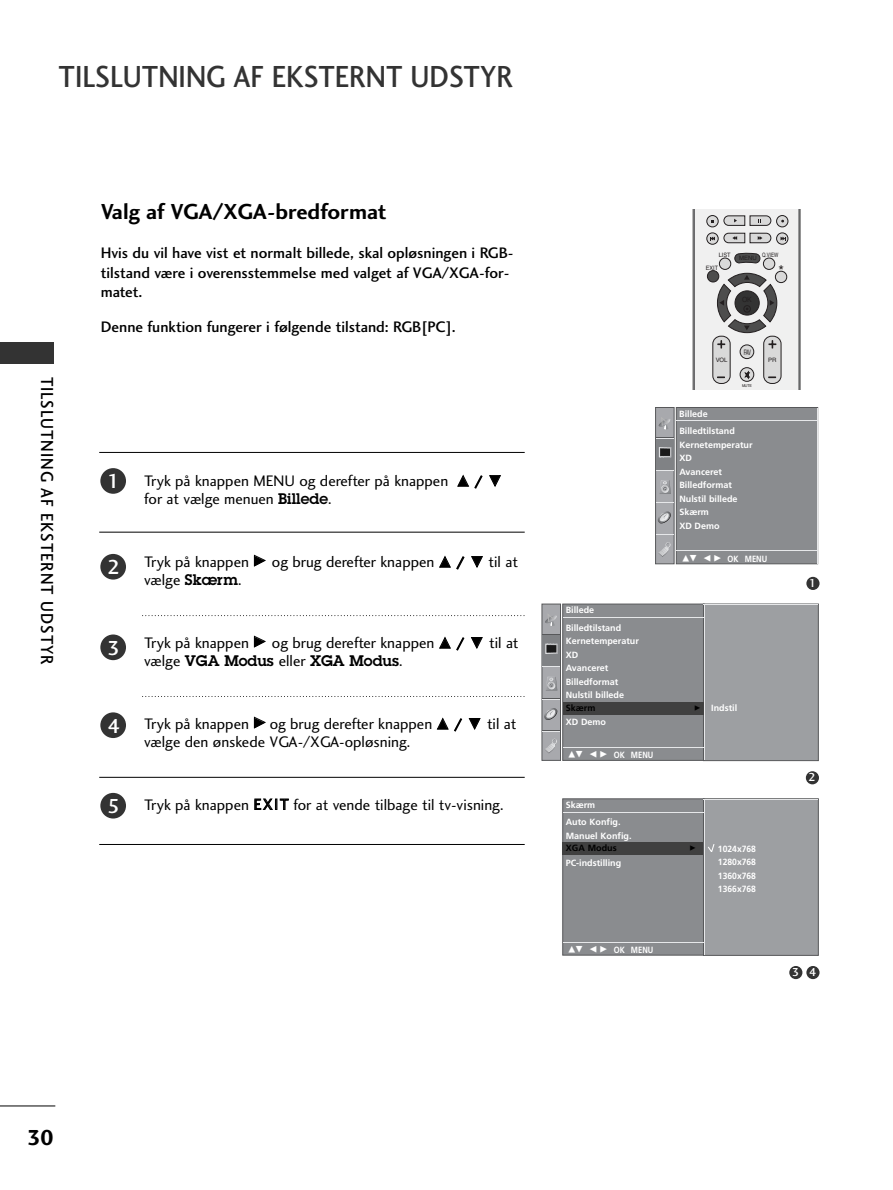
<style>
.page{position:relative;width:893px;height:1190px;background:#fff}
.page>*{position:absolute;margin:0;border:0;box-sizing:border-box;transform-origin:0 0}
.t1{font:31.5px "Charlotte Sans Medium Plain";color:#333;scale:.9 1}
.t2{font:22.5px "Charlotte Sans Bold Plain";color:#000}
.t3{font:21px "Charlotte Sans Medium Plain";color:#fff}
.t4{font:18px "Charlotte Sans Medium Plain";letter-spacing:.06em;color:#000;scale:.9 1}
.t5{font:15.75px/18px "Charlotte Sans Book Plain";color:#000}
.t6{font:15.75px/19.5px "Charlotte Sans Medium Plain";color:#000}
.t7{font:600 15px "Lubalin Graph";color:#000}
.t8{font:15px "Helvetica";color:#231f20;scale:.94 1}
.t9{font:12px "Charlotte Sans Medium Plain";color:#fff}
.t10{font:700 9px/13.5px "Frutiger";color:#fff}
.t11{font:700 9px/13.5px "Frutiger";color:#fff;text-align:justify;scale:.95 1}
.t12{font:700 9px "Frutiger";color:#fff;scale:.85 1}
.t13{font:700 9px "Frutiger";color:#000}
.t14{font:7.5px "Helvetica";color:#231f20;scale:.58 1}
.t15{font:6px "Helvetica";color:#231f20}
.t16{font:6px "Helvetica";color:#231f20;scale:.75 1}
.t17{font:6px "Helvetica";color:#231f20;scale:.92 1}
.t18{font:6px "Helvetica";color:#231f20;scale:.94 1}
.t19{font:6px "FZDING33";color:#000}
.t20{font:3.9px "Helvetica";color:#231f20;scale:.94 1}
.s1{font-family:"FZDING33";font-size:12px}
.s2{font-family:"Lubalin Graph";font-weight:600;font-size:15px}
.s3{font-family:"Charlotte Sans Medium Plain"}
.s4{font-family:"Charlotte Sans Book Plain";font-weight:400;font-size:15.75px}
.s5{font-family:"FZDING33";font-weight:400;font-size:7.5px}
.s6{font-family:"FZDING33";font-weight:400;font-size:6px;color:#000}
</style>
<div class="page">
<hr style="left:0;top:1105px;width:55px;height:1px;background:#000">
<div style="left:0;top:342px;width:54px;height:21px;background:#333"></div>
<div style="left:806px;top:577px;width:13px;height:13px;background:#333;border-radius:50%"></div>
<div style="left:789px;top:966px;width:13px;height:13px;background:#333;border-radius:50%"></div>
<div style="left:806px;top:966px;width:13px;height:13px;background:#333;border-radius:50%"></div>
<div style="left:676px;top:407px;width:142px;height:157px;background:#8a8c8f;border:1px solid #57585a"></div>
<div style="left:655px;top:407px;width:19px;height:157px;background:#a8a9ad;border:1px solid #57585a"></div>
<hr style="left:676px;top:420px;width:141px;height:1px;background:#e6e7e9">
<hr style="left:676px;top:550px;width:141px;height:1px;background:#e6e7e9">
<hr style="left:817px;top:408px;width:1px;height:156px;background:#e6e7e9">
<svg style="left:658px;top:418px;width:12px;height:12px"></svg>
<svg style="left:658px;top:511px;width:13px;height:12px"></svg>
<svg style="left:659px;top:542px;width:11px;height:15px"></svg>
<img style="left:669px;top:480px;width:2px;height:14px">
<svg style="left:660px;top:480px;width:9px;height:13px"></svg>
<svg style="left:656px;top:438px;width:18px;height:1px"></svg>
<svg style="left:656px;top:469px;width:18px;height:2px"></svg>
<svg style="left:656px;top:502px;width:18px;height:1px"></svg>
<svg style="left:656px;top:534px;width:18px;height:1px"></svg>
<div style="left:656px;top:439px;width:17px;height:31px;background:#808285"></div>
<svg style="left:659px;top:447px;width:12px;height:10px"></svg>
<div style="left:660px;top:448px;width:10px;height:8px;background:#1a1a1a"></div>
<div style="left:562px;top:798px;width:142px;height:157px;background:#8a8c8f;border:1px solid #57585a"></div>
<div style="left:703px;top:798px;width:115px;height:157px;background:#9d9fa2;border:1px solid #57585a"></div>
<hr style="left:563px;top:811px;width:140px;height:1px;background:#e6e7e9">
<hr style="left:703px;top:799px;width:115px;height:1px;background:#e6e7e9">
<hr style="left:704px;top:799px;width:1px;height:156px;background:#e6e7e9">
<hr style="left:562px;top:941px;width:141px;height:1px;background:#e6e7e9">
<div style="left:562px;top:842px;width:140px;height:13px;background:#404040"></div>
<div style="left:805px;top:771px;width:14px;height:13px;background:#333;border-radius:50%"></div>
<div style="left:562px;top:603px;width:142px;height:157px;background:#8a8c8f;border:1px solid #57585a"></div>
<div style="left:541px;top:603px;width:20px;height:157px;background:#a8a9ad;border:1px solid #57585a"></div>
<div style="left:703px;top:603px;width:115px;height:158px;background:#9d9fa2;border:1px solid #57585a"></div>
<hr style="left:563px;top:617px;width:140px;height:1px;background:#e6e7e9">
<hr style="left:703px;top:604px;width:115px;height:1px;background:#e6e7e9">
<hr style="left:704px;top:604px;width:1px;height:156px;background:#e6e7e9">
<hr style="left:562px;top:747px;width:141px;height:1px;background:#e6e7e9">
<svg style="left:545px;top:614px;width:12px;height:12px"></svg>
<svg style="left:544px;top:708px;width:13px;height:12px"></svg>
<svg style="left:545px;top:739px;width:12px;height:14px"></svg>
<svg style="left:547px;top:677px;width:10px;height:13px"></svg>
<svg style="left:542px;top:634px;width:18px;height:1px"></svg>
<svg style="left:542px;top:666px;width:18px;height:1px"></svg>
<svg style="left:542px;top:698px;width:18px;height:2px"></svg>
<svg style="left:542px;top:730px;width:18px;height:1px"></svg>
<div style="left:542px;top:635px;width:18px;height:31px;background:#808285"></div>
<svg style="left:545px;top:643px;width:13px;height:11px"></svg>
<div style="left:546px;top:645px;width:10px;height:7px;background:#1a1a1a"></div>
<div style="left:563px;top:702px;width:140px;height:13px;background:#404040"></div>
<svg style="left:708px;top:844px;width:7px;height:8px"></svg>
<hr style="left:99px;top:452px;width:425px;height:1px;background:#000">
<hr style="left:99px;top:532px;width:425px;height:1px;background:#000">
<hr style="left:99px;top:777px;width:425px;height:1px;background:#000">
<hr style="left:99px;top:844px;width:425px;height:1px;background:#000">
<svg style="left:142px;top:615px;width:382px;height:1px"></svg>
<svg style="left:142px;top:696px;width:382px;height:1px"></svg>
<svg style="left:692px;top:209px;width:108px;height:181px"></svg>
<div style="left:100px;top:468px;width:26px;height:26px;background:#333;border-radius:50%"></div>
<div style="left:100px;top:554px;width:26px;height:25px;background:#333;border-radius:50%"></div>
<div style="left:100px;top:634px;width:26px;height:26px;background:#333;border-radius:50%"></div>
<div style="left:100px;top:712px;width:26px;height:26px;background:#333;border-radius:50%"></div>
<div style="left:100px;top:793px;width:26px;height:25px;background:#333;border-radius:50%"></div>
<h1 class="t1" style="left:59px;top:64px;width:506px">TILSLUTNING AF EKSTERNT UDSTYR</h1>
<h2 class="t2" style="left:101px;top:203px;width:287px">Valg af VGA/XGA-bredformat</h2>
<p class="t4" style="left:54px;top:376px;width:322px;rotate:90deg">TILSLUTNING AF EKSTERNT UDSTYR</p>
<p class="t6" style="left:101px;top:245px;width:414px">Hvis du vil have vist et normalt billede, skal opløsningen i RGB&shy;tilstand være i overensstemmelse med valget af VGA/XGA-for&shy;matet.</p>
<p class="t6" style="left:101px;top:318px;width:356px">Denne funktion fungerer i følgende tilstand: RGB[PC].</p>
<h3 class="t3" style="left:107px;top:473px;width:14px">1</h3>
<p class="t5" style="left:144px;top:473px;width:358px">Tryk på knappen MENU og derefter på knappen <span class="s1">D</span> / <span class="s1">E </span>for at vælge menuen <span class="s2">Billede</span>.</p>
<h3 class="t3" style="left:107px;top:559px;width:14px">2</h3>
<p class="t5" style="left:144px;top:554px;width:375px">Tryk på knappen <span class="s1">G</span> og brug derefter knappen <span class="s1">D</span> <span class="s3">/</span> <span class="s1">E</span> til at vælge <span class="s2">Skærm</span>.</p>
<h3 class="t3" style="left:107px;top:640px;width:14px">3</h3>
<p class="t5" style="left:144px;top:635px;width:376px">Tryk på knappen <span class="s1">G</span> og brug derefter knappen <span class="s1">D</span> / <span class="s1">E</span> til at</p>
<p class="t7" style="left:144px;top:655px;width:260px"><span class="s4">vælge</span> VGA Modus <span class="s4">eller</span> XGA Modus<span class="s4">.</span></p>
<h3 class="t3" style="left:107px;top:718px;width:14px">4</h3>
<p class="t5" style="left:144px;top:716px;width:373px">Tryk på knappen <span class="s1">G</span> og brug derefter knappen <span class="s1">D</span> / <span class="s1">E</span> til at vælge den ønskede VGA-/XGA-opløsning.</p>
<h3 class="t3" style="left:107px;top:798px;width:14px">5</h3>
<p class="t5" style="left:144px;top:797px;width:361px">Tryk på knappen EXIT for at vende tilbage til tv-visning.</p>
<p class="t18" style="left:718px;top:253px;width:14px">LIST</p>
<p class="t16" style="left:762px;top:253px;width:23px">Q.VIEW</p>
<p class="t15" style="left:739px;top:256px;width:19px">MENU</p>
<p class="t17" style="left:706px;top:265px;width:15px">EXIT</p>
<p class="t8" style="left:778px;top:266px;width:7px">*</p>
<p class="t14" style="left:743px;top:349px;width:14px">FAV</p>
<p class="t20" style="left:742px;top:384px;width:12px">MUTE</p>
<p class="t15" style="left:715px;top:357px;width:13px">VOL</p>
<p class="t15" style="left:768px;top:357px;width:10px">PR</p>
<p class="t10" style="left:679px;top:407px;width:30px">Billede</p>
<p class="t10" style="left:679px;top:425px;width:75px">Billedtilstand<br>Kernetemperatur<br>XD<br>Avanceret<br>Billedformat<br>Nulstil billede<br>Skærm<br>XD Demo</p>
<p class="t10" style="left:565px;top:602px;width:57px;line-height:17.2px">Billede<br>Billedtilstand</p>
<p class="t10" style="left:565px;top:635px;width:75px">Kernetemperatur<br>XD<br>Avanceret<br>Billedformat<br>Nulstil billede<br>Skærm<br>XD Demo</p>
<p class="t12" style="left:568px;top:751px;width:102px"><span class="s5">DE F G</span> OK MENU</p>
<p class="t12" style="left:682px;top:555px;width:102px"><span class="s5">DE F G</span> OK MENU</p>
<p class="t10" style="left:694px;top:701px;width:44px"><span class="s6">G</span> Indstil</p>
<p class="t10" style="left:565px;top:797px;width:56px;line-height:17.2px">Skærm<br>Auto Konfig.</p>
<p class="t10" style="left:565px;top:829px;width:67px">Manuel Konfig.<br>VGA Modus<br>PC-indstilling</p>
<p class="t13" style="left:566px;top:844px;width:52px">XGA Modus</p>
<p class="t19" style="left:689px;top:845px;width:7px">G</p>
<p class="t11" style="left:718px;top:842px;width:42px">1024x768<br>1280x768<br>1360x768<br>1366x768</p>
<p class="t9" style="left:809px;top:578px;width:9px">1</p>
<p class="t9" style="left:808px;top:772px;width:9px">2</p>
<p class="t12" style="left:568px;top:946px;width:102px"><span class="s5">DE F G</span> OK MENU</p>
<p class="t9" style="left:792px;top:967px;width:26px">3 4</p>
<h2 class="t2" style="left:27px;top:1128px;width:28px">30</h2>
</div>
